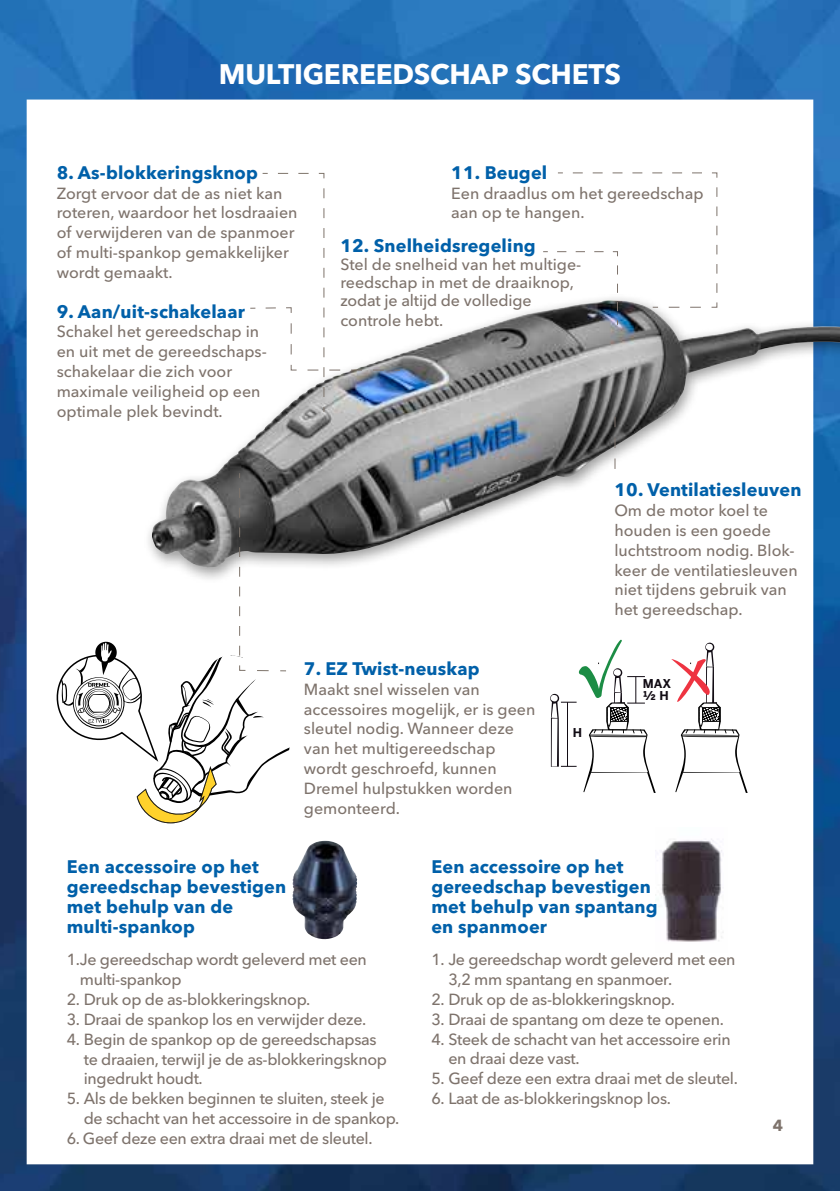
<style>
.page{position:relative;width:840px;height:1191px;background:#fff}
.page>*{position:absolute;margin:0;border:0;box-sizing:border-box;transform-origin:0 0}
.t1{font:700 28px "Avenir Next LT Pro";letter-spacing:-.01em;color:#fff}
.t2{font:700 18px/19.8px "Avenir Next LT Pro";letter-spacing:.01em;color:#0060a9}
.t3{font:500 16px/19.8px "Avenir Next LT Pro";letter-spacing:-.01em;color:#7e736c}
.t4{font:700 16px "Avenir Next LT Pro";color:#7e736c}
.t5{font:700 12.2px/12.2px "Benton Sans";color:#120c14}
</style>
<div class="page">
<img style="left:0;top:0;width:839px;height:1191px">
<svg style="left:670px;top:642px;width:77px;height:151px"></svg>
<svg style="left:550px;top:639px;width:105px;height:154px"></svg>
<div style="left:143px;top:293px;width:696px;height:292px;background:#000;opacity:.4"></div>
<img style="left:261px;top:300px;width:344px;height:131px">
<svg style="left:614px;top:417px;width:1px;height:52px"></svg>
<svg style="left:249px;top:172px;width:152px;height:241px"></svg>
<svg style="left:542px;top:172px;width:175px;height:154px"></svg>
<svg style="left:52px;top:472px;width:250px;height:352px"></svg>
<img style="left:292px;top:841px;width:65px;height:98px">
<img style="left:655px;top:827px;width:72px;height:126px">
<h1 class="t1" style="left:219px;top:57px;width:403px">MULTIGEREEDSCHAP SCHETS</h1>
<p class="t2" style="left:57px;top:162px;width:203px">8. As-blokkeringsknop</p>
<p class="t3" style="left:57px;top:183px;width:242px">Zorgt ervoor dat de as niet kan roteren, waardoor het losdraaien of verwijderen van de spanmoer of multi-spankop gemakkelijker wordt gemaakt.</p>
<p class="t2" style="left:57px;top:301px;width:189px">9. Aan/uit-schakelaar</p>
<p class="t3" style="left:57px;top:322px;width:211px">Schakel het gereedschap in en uit met de gereedschaps&shy;schakelaar die zich voor maximale veiligheid op een optimale plek bevindt.</p>
<p class="t2" style="left:451px;top:162px;width:97px">11. Beugel</p>
<p class="t3" style="left:451px;top:183px;width:254px">Een draadlus om het gereedschap aan op te hangen.</p>
<p class="t2" style="left:340px;top:235px;width:197px">12. Snelheidsregeling</p>
<p class="t3" style="left:340px;top:255px;width:242px;line-height:18px">Stel de snelheid van het multige&shy;reedschap in met de draaiknop, zodat je altijd de volledige</p>
<p class="t3" style="left:340px;top:310px;width:104px">controle hebt.</p>
<p class="t2" style="left:614px;top:480px;width:188px">10. Ventilatiesleuven</p>
<p class="t3" style="left:614px;top:500px;width:185px">Om de motor koel te houden is een goede luchtstroom nodig. Blok&shy;keer de ventilatiesleuven niet tijdens gebruik van het gereedschap.</p>
<p class="t2" style="left:67px;top:857px;width:221px">Een accessoire op het gereedschap bevestigen met behulp van de multi-spankop</p>
<p class="t2" style="left:304px;top:658px;width:177px">7. EZ Twist-neuskap</p>
<p class="t3" style="left:304px;top:679px;width:233px">Maakt snel wisselen van accessoires mogelijk, er is geen sleutel nodig. Wanneer deze van het multigereedschap wordt geschroefd, kunnen<br>Dremel hulpstukken worden gemonteerd.</p>
<p class="t5" style="left:572px;top:726px;width:11px">H</p>
<p class="t5" style="left:642px;top:677px;width:30px">MAX ½ H</p>
<p class="t2" style="left:431px;top:857px;width:228px">Een accessoire op het gereedschap bevestigen met behulp van spantang en spanmoer</p>
<p class="t3" style="left:80px;top:949px;width:288px;text-indent:-13px">1.Je gereedschap wordt geleverd met een multi-spankop</p>
<p class="t3" style="left:67px;top:989px;width:245px">2. Druk op de as-blokkeringsknop.</p>
<p class="t3" style="left:67px;top:1009px;width:301px">3. Draai de spankop los en verwijder deze.</p>
<p class="t3" style="left:84px;top:1029px;width:304px;text-indent:-17px">4. Begin de spankop op de gereedschapsas te draaien, terwijl je de as-blokkeringsknop ingedrukt houdt.</p>
<p class="t3" style="left:84px;top:1088px;width:317px;text-indent:-17px">5. Als de bekken beginnen te sluiten, steek je de schacht van het accessoire in de spankop.</p>
<p class="t3" style="left:67px;top:1128px;width:307px">6. Geef deze een extra draai met de sleutel.</p>
<p class="t3" style="left:448px;top:949px;width:288px;text-indent:-17px">1. Je gereedschap wordt geleverd met een<br>3,2 mm spantang en spanmoer.</p>
<p class="t3" style="left:431px;top:989px;width:245px">2. Druk op de as-blokkeringsknop.</p>
<p class="t3" style="left:431px;top:1009px;width:294px">3. Draai de spantang om deze te openen.</p>
<p class="t3" style="left:448px;top:1029px;width:284px;text-indent:-17px">4. Steek de schacht van het accessoire erin en draai deze vast.</p>
<p class="t3" style="left:431px;top:1068px;width:308px">5. Geef deze een extra draai met de sleutel.</p>
<p class="t3" style="left:431px;top:1088px;width:241px">6. Laat de as-blokkeringsknop los.</p>
<p class="t4" style="left:772px;top:1116px;width:12px">4</p>
</div>
